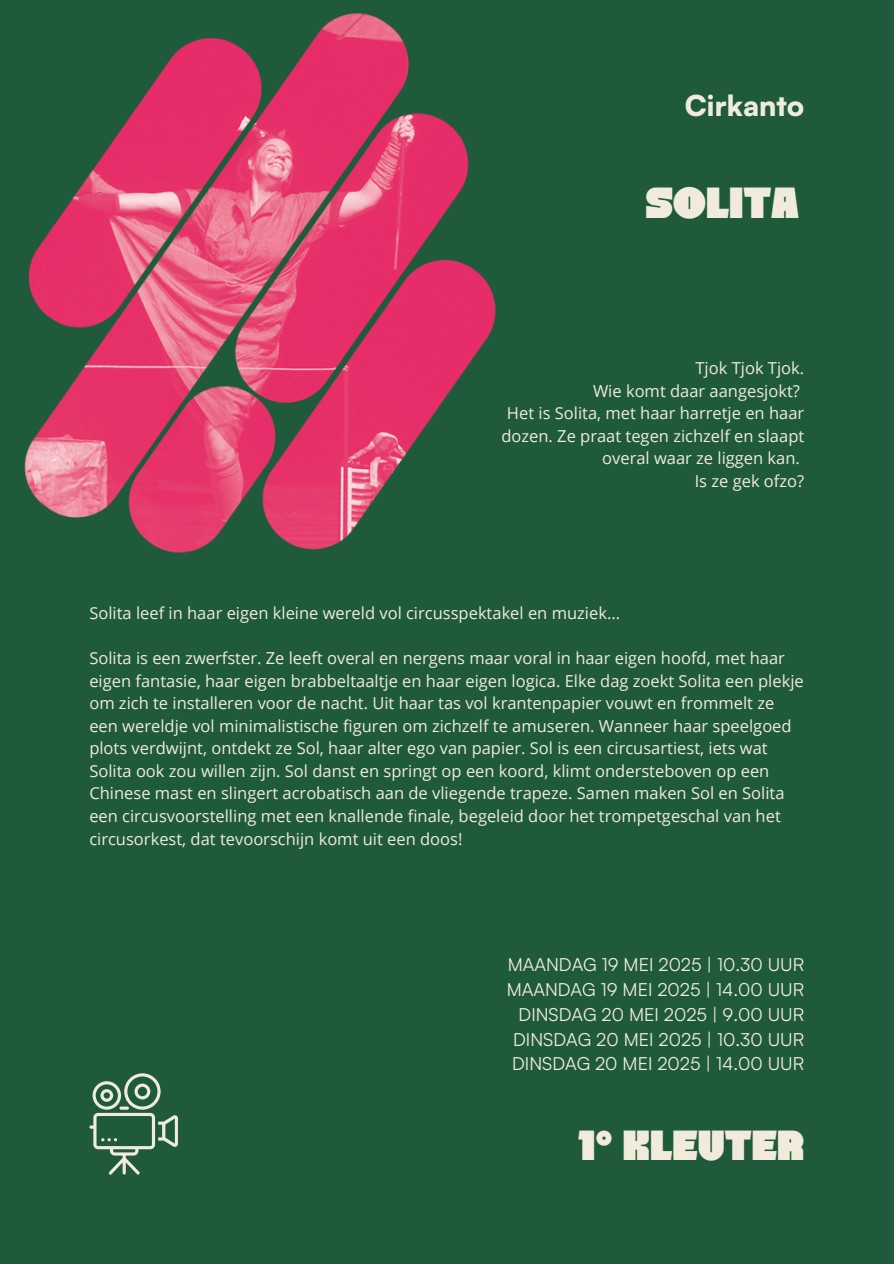
<style>
.page{position:relative;width:894px;height:1264px;background:#fff}
.page>*{position:absolute;margin:0;border:0;box-sizing:border-box;transform-origin:0 0}
.t1{font:900 43.5px "Alinsa";color:#f1ebdc}
.t2{font:900 42px "Alinsa";color:#f1ebdc}
.t3{font:900 28.5px "Satoshi";color:#f1ebdc}
.t4{font:18px/24.8px "Satoshi";color:#f1ebdc;text-align:right}
.t5{font:16.5px/22.5px "Open Sans";color:#f1ebdc}
</style>
<div class="page">
<div style="left:0;top:0;width:893px;height:1263px;background:#1f5b3a"></div>
<img style="left:24px;top:13px;width:472px;height:540px">
<svg style="left:89px;top:1073px;width:89px;height:101px"></svg>
<h1 class="t3" style="left:684px;top:87px;width:121px">Cirkanto</h1>
<h2 class="t1" style="left:645px;top:185px;width:155px">SOLITA</h2>
<p class="t5" style="left:695px;top:356px;width:110px">Tjok Tjok Tjok.</p>
<p class="t5" style="left:593px;top:379px;width:208px">Wie komt daar aangesjokt?</p>
<p class="t5" style="left:501px;top:401px;width:304px;text-align:right">Het is Solita, met haar harretje en haar dozen. Ze praat tegen zichzelf en slaapt overal waar ze liggen kan.</p>
<h3 class="t5" style="left:694px;top:469px;width:111px">Is ze gek ofzo?</h3>
<p class="t5" style="left:89px;top:601px;width:532px">Solita leef in haar eigen kleine wereld vol circusspektakel en muziek...</p>
<p class="t5" style="left:89px;top:646px;width:715px">Solita is een zwerfster. Ze leeft overal en nergens maar voral in haar eigen hoofd, met haar eigen fantasie, haar eigen brabbeltaaltje en haar eigen logica. Elke dag zoekt Solita een plekje om zich te installeren voor de nacht. Uit haar tas vol krantenpapier vouwt en frommelt ze een wereldje vol minimalistische figuren om zichzelf te amuseren. Wanneer haar speelgoed plots verdwijnt, ontdekt ze Sol, haar alter ego van papier. Sol is een circusartiest, iets wat Solita ook zou willen zijn. Sol danst en springt op een koord, klimt ondersteboven op een Chinese mast en slingert acrobatisch aan de vliegende trapeze. Samen maken Sol en Solita een circusvoorstelling met een knallende finale, begeleid door het trompetgeschal van het circusorkest, dat tevoorschijn komt uit een doos!</p>
<p class="t4" style="left:506px;top:952px;width:299px">MAANDAG 19 MEI 2025 | 10.30 UUR<br>MAANDAG 19 MEI 2025 | 14.00 UUR<br>DINSDAG 20 MEI 2025 | 9.00 UUR<br>DINSDAG 20 MEI 2025 | 10.30 UUR<br>DINSDAG 20 MEI 2025 | 14.00 UUR</p>
<p class="t2" style="left:577px;top:1128px;width:228px">1° KLEUTER</p>
</div>
